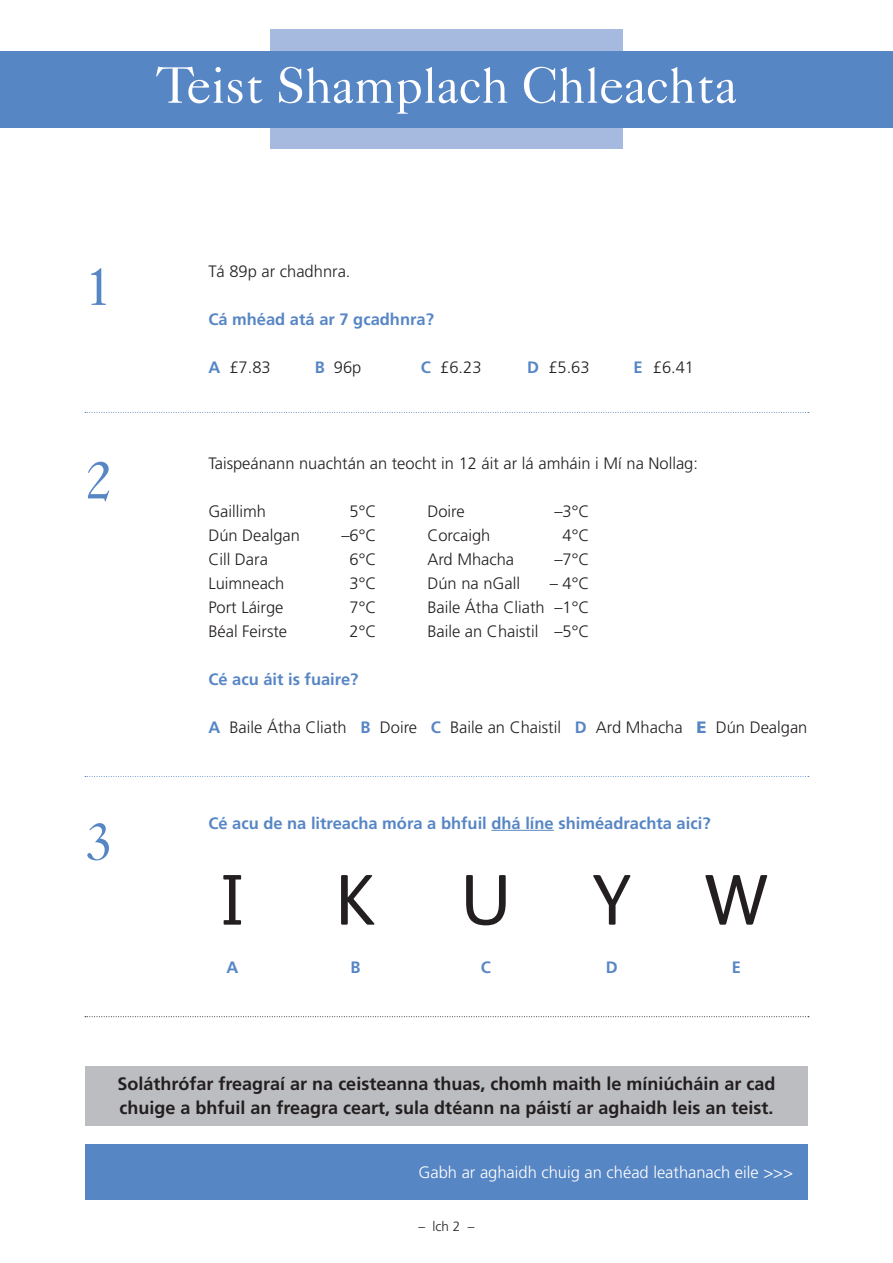
<style>
.page{position:relative;width:893px;height:1263px;background:#fff}
.page>*{position:absolute;margin:0;border:0;box-sizing:border-box;transform-origin:0 0}
.t1{font:72px "FS Albert";color:#231f20}
.t2{font:54px "Caslon 540 BT";color:#5786c5}
.Page_head{font:51px "Caslon 540 BT";color:#fff}
.Grey_tint_text{font:700 18px "Frutiger";color:#231f20}
.t3{font:300 16.5px "Frutiger";color:#231f20}
.t4{font:700 16.5px "Frutiger";color:#5786c5}
.t5{font:300 16.5px "Frutiger";color:#fff}
.t6{font:300 13.5px "Frutiger";color:#231f20}
.s1{font-weight:700;color:#5786c5}
.s2{font-weight:900;color:#5786c5}
</style>
<div class="page">
<div style="left:85px;top:1066px;width:722px;height:60px;background:#bcbdc0"></div>
<div style="left:85px;top:1144px;width:723px;height:55px;background:#5786c5"></div>
<div style="left:270px;top:30px;width:353px;height:119px;background:#a6b9de"></div>
<div style="left:0;top:51px;width:893px;height:77px;background:#5786c5"></div>
<hr style="left:491px;top:830px;width:63px;height:1px;background:#5786c5">
<svg style="left:85px;top:412px;width:724px;height:1px"></svg>
<svg style="left:85px;top:776px;width:724px;height:1px"></svg>
<svg style="left:85px;top:1016px;width:724px;height:1px"></svg>
<p class="Page_head" style="left:156px;top:54px;width:582px">Teist Shamplach Chleachta</p>
<p class="t2" style="left:85px;top:253px;width:29px">1</p>
<p class="t2" style="left:85px;top:446px;width:29px">2</p>
<p class="t2" style="left:85px;top:808px;width:29px">3</p>
<p class="t3" style="left:208px;top:262px;width:144px">Tá 89p ar chadhnra.</p>
<p class="t4" style="left:208px;top:309px;width:227px">Cá mhéad atá ar 7 gcadhnra?</p>
<p class="t3" style="left:208px;top:358px;width:64px"><span class="s1">A</span> £7.83</p>
<p class="t3" style="left:315px;top:358px;width:48px"><span class="s1">B</span> 96p</p>
<p class="t3" style="left:421px;top:358px;width:62px"><span class="s1">C</span> £6.23</p>
<p class="t3" style="left:527px;top:358px;width:64px"><span class="s1">D</span> £5.63</p>
<p class="t3" style="left:634px;top:358px;width:62px"><span class="s1">E</span> £6.41</p>
<p class="t3" style="left:208px;top:454px;width:491px">Taispeánann nuachtán an teocht in 12 áit ar lá amháin i Mí na Nollag:</p>
<p class="t3" style="left:208px;top:502px;width:59px">Gaillimh</p>
<p class="t3" style="left:350px;top:502px;width:28px">5°C</p>
<p class="t3" style="left:427px;top:502px;width:39px">Doire</p>
<p class="t3" style="left:554px;top:502px;width:37px">–3°C</p>
<p class="t3" style="left:208px;top:526px;width:93px">Dún Dealgan</p>
<p class="t3" style="left:341px;top:526px;width:37px">–6°C</p>
<p class="t3" style="left:427px;top:526px;width:64px">Corcaigh</p>
<p class="t3" style="left:563px;top:526px;width:28px">4°C</p>
<p class="t3" style="left:208px;top:550px;width:61px">Cill Dara</p>
<p class="t3" style="left:350px;top:550px;width:28px">6°C</p>
<p class="t3" style="left:427px;top:550px;width:88px">Ard Mhacha</p>
<p class="t3" style="left:554px;top:550px;width:37px">–7°C</p>
<p class="t3" style="left:208px;top:574px;width:78px">Luimneach</p>
<p class="t3" style="left:350px;top:574px;width:28px">3°C</p>
<p class="t3" style="left:427px;top:574px;width:94px">Dún na nGall</p>
<p class="t3" style="left:550px;top:574px;width:41px">– 4°C</p>
<p class="t3" style="left:208px;top:598px;width:77px">Port Láirge</p>
<p class="t3" style="left:350px;top:598px;width:28px">7°C</p>
<p class="t3" style="left:427px;top:598px;width:163px">Baile Átha Cliath –1°C</p>
<p class="t3" style="left:208px;top:622px;width:80px">Béal Feirste</p>
<p class="t3" style="left:350px;top:622px;width:28px">2°C</p>
<p class="t3" style="left:427px;top:622px;width:163px">Baile an Chaistil –5°C</p>
<p class="t4" style="left:208px;top:669px;width:152px">Cé acu áit is fuaire?</p>
<p class="t3" style="left:208px;top:718px;width:601px"><span class="s1">A</span> Baile Átha Cliath <span class="s1">B</span> Doire <span class="s1">C</span> Baile an Chaistil <span class="s1">D</span> Ard Mhacha <span class="s2">E</span> Dún Dealgan</p>
<p class="t4" style="left:208px;top:813px;width:504px">Cé acu de na litreacha móra a bhfuil dhá líne shiméadrachta aici?</p>
<p class="t1" style="left:219px;top:852px;width:551px">I K U Y W</p>
<p class="t4" style="left:226px;top:957px;width:13px">A</p>
<p class="t4" style="left:350px;top:957px;width:12px">B</p>
<p class="t4" style="left:481px;top:957px;width:12px">C</p>
<p class="t4" style="left:606px;top:957px;width:13px">D</p>
<p class="t4" style="left:732px;top:957px;width:11px">E</p>
<p class="Grey_tint_text" style="left:118px;top:1073px;width:659px">Soláthrófar freagraí ar na ceisteanna thuas, chomh maith le míniúcháin ar cad</p>
<p class="Grey_tint_text" style="left:120px;top:1097px;width:655px">chuige a bhfuil an freagra ceart, sula dtéann na páistí ar aghaidh leis an teist.</p>
<p class="t5" style="left:419px;top:1163px;width:376px">Gabh ar aghaidh chuig an chéad leathanach eile &gt;&gt;&gt;</p>
<p class="t6" style="left:418px;top:1219px;width:58px">– lch 2 –</p>
</div>
